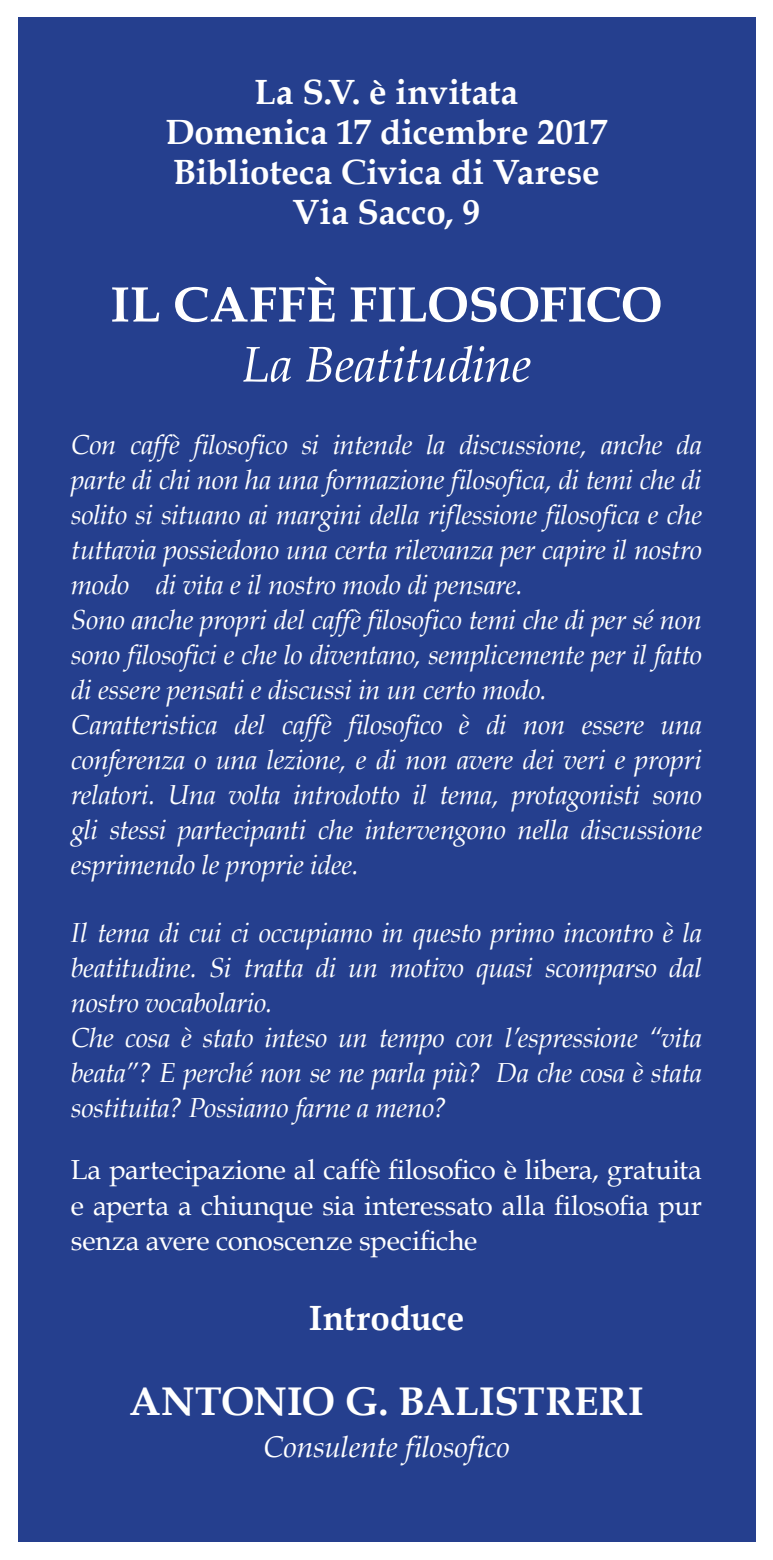
<style>
.page{position:relative;width:773px;height:1560px;background:#fff}
.page>*{position:absolute;margin:0;border:0;box-sizing:border-box;transform-origin:0 0}
.Normale{font:700 50px "Book Antiqua";color:#fff}
.Normale-2{font:italic 50px "Book Antiqua";letter-spacing:-.01em;color:#fff}
.Normale-3{font:700 40px "Book Antiqua";color:#fff}
.Normale-4{font:700 35px "Book Antiqua";letter-spacing:-.005em;color:#fff}
.Normale-5{font:italic 30px "Book Antiqua";letter-spacing:-.005em;color:#fff}
.t1{font:italic 27.5px/35px "Book Antiqua";letter-spacing:-.015em;color:#fff;text-align:justify}
.t2{font:27.5px/35px "Book Antiqua";letter-spacing:-.005em;color:#fff;text-align:justify}
</style>
<div class="page">
<div style="left:18px;top:18px;width:737px;height:1523px;background:#253f8e"></div>
<p class="Normale-4" style="left:254px;top:71px;width:265px">La S.V. è invitata</p>
<p class="Normale-4" style="left:166px;top:111px;width:443px">Domenica 17 dicembre 2017</p>
<p class="Normale-4" style="left:173px;top:151px;width:428px">Biblioteca Civica di Varese</p>
<p class="Normale-4" style="left:293px;top:191px;width:188px">Via Sacco, 9</p>
<p class="Normale" style="left:110px;top:275px;width:553px">IL CAFFÈ FILOSOFICO</p>
<p class="Normale-2" style="left:242px;top:335px;width:291px">La Beatitudine</p>
<p class="t1" style="left:71px;top:427px;width:632px">Con caffè filosofico si intende la discussione, anche da parte di chi non ha una formazione filosofica, di temi che di solito si situano ai margini della riflessione filosofica e che tuttavia possiedono una certa rilevanza per capire il nostro modo di vita e il nostro modo di pensare.</p>
<p class="t1" style="left:71px;top:602px;width:632px">Sono anche propri del caffè filosofico temi che di per sé non sono filosofici e che lo diventano, semplicemente per il fatto di essere pensati e discussi in un certo modo.</p>
<p class="t1" style="left:71px;top:707px;width:632px">Caratteristica del caffè filosofico è di non essere una conferenza o una lezione, e di non avere dei veri e propri relatori. Una volta introdotto il tema, protagonisti sono gli stessi partecipanti che intervengono nella discussione esprimendo le proprie idee.</p>
<p class="t1" style="left:71px;top:915px;width:632px">Il tema di cui ci occupiamo in questo primo incontro è la beatitudine. Si tratta di un motivo quasi scomparso dal nostro vocabolario.</p>
<p class="t1" style="left:71px;top:1020px;width:632px">Che cosa è stato inteso un tempo con l’espressione “vita beata”? E perché non se ne parla più? Da che cosa è stata sostituita? Possiamo farne a meno?</p>
<p class="t2" style="left:71px;top:1152px;width:632px">La partecipazione al caffè filosofico è libera, gratuita e aperta a chiunque sia interessato alla filosofia pur senza avere conoscenze specifiche</p>
<p class="Normale-4" style="left:309px;top:1296px;width:157px">Introduce</p>
<p class="Normale-3" style="left:129px;top:1377px;width:516px">ANTONIO G. BALISTRERI</p>
<p class="Normale-5" style="left:263px;top:1429px;width:248px">Consulente filosofico</p>
</div>
